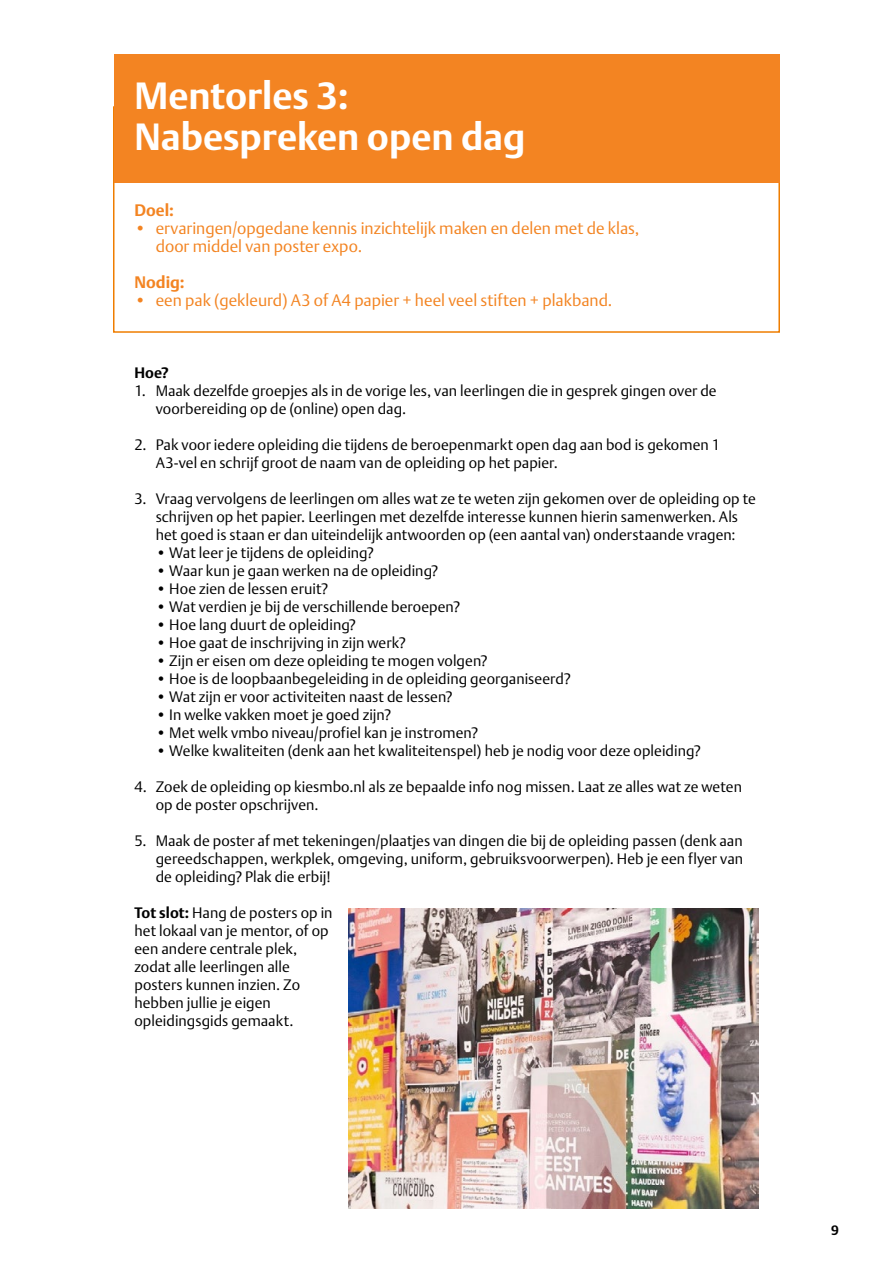
<style>
.page{position:relative;width:893px;height:1263px;background:#fff}
.page>*{position:absolute;margin:0;border:0;box-sizing:border-box;transform-origin:0 0}
.t1{font:700 37.5px/40.5px "DTL Argo T";color:#fff}
.t2{font:300 16.5px/18px "DTL Argo T";color:#f38422}
.t3{font:700 16.5px "DTL Argo T";letter-spacing:.005em;color:#f38422}
.t4{font:300 15px/18px "DTL Argo T";color:#000}
.t5{font:700 15px "DTL Argo T";color:#000}
.t6{font:700 13.5px "DTL Argo T";color:#000}
.s1{font-weight:700}
</style>
<div class="page">
<div style="left:114px;top:54px;width:666px;height:129px;background:#f38422"></div>
<img style="left:348px;top:909px;width:410px;height:300px">
<h1 class="t1" style="left:134px;top:75px;width:393px">Mentorles 3:<br>Nabespreken open dag</h1>
<p class="t3" style="left:134px;top:200px;width:41px">Doel:</p>
<p class="t2" style="left:156px;top:219px;width:485px;text-indent:-21px">• ervaringen/opgedane kennis inzichtelijk maken en delen met de klas, door middel van poster expo.</p>
<p class="t3" style="left:134px;top:272px;width:52px">Nodig:</p>
<p class="t2" style="left:134px;top:291px;width:479px">• een pak (gekleurd) A3 of A4 papier + heel veel stiften + plakband.</p>
<p class="t5" style="left:134px;top:364px;width:36px">Hoe?</p>
<p class="t4" style="left:156px;top:382px;width:562px;text-indent:-21px">1. Maak dezelfde groepjes als in de vorige les, van leerlingen die in gesprek gingen over de voorbereiding op de (online) open dag.</p>
<p class="t4" style="left:156px;top:436px;width:566px;text-indent:-21px">2. Pak voor iedere opleiding die tijdens de beroepenmarkt open dag aan bod is gekomen 1<br>A3-vel en schrijf groot de naam van de opleiding op het papier.</p>
<p class="t4" style="left:134px;top:490px;width:623px;text-align:center">3. Vraag vervolgens de leerlingen om alles wat ze te weten zijn gekomen over de opleiding op te schrijven op het papier. Leerlingen met dezelfde interesse kunnen hierin samenwerken. Als<br>het goed is staan er dan uiteindelijk antwoorden op (een aantal van) onderstaande vragen:</p>
<p class="t4" style="left:156px;top:544px;width:220px">• Wat leer je tijdens de opleiding?</p>
<p class="t4" style="left:156px;top:562px;width:284px">• Waar kun je gaan werken na de opleiding?</p>
<p class="t4" style="left:156px;top:580px;width:174px">• Hoe zien de lessen eruit?</p>
<p class="t4" style="left:156px;top:598px;width:306px">• Wat verdien je bij de verschillende beroepen?</p>
<p class="t4" style="left:156px;top:616px;width:202px">• Hoe lang duurt de opleiding?</p>
<p class="t4" style="left:156px;top:634px;width:252px">• Hoe gaat de inschrijving in zijn werk?</p>
<p class="t4" style="left:156px;top:652px;width:333px">• Zijn er eisen om deze opleiding te mogen volgen?</p>
<p class="t4" style="left:156px;top:670px;width:417px">• Hoe is de loopbaanbegeleiding in de opleiding georganiseerd?</p>
<p class="t4" style="left:156px;top:688px;width:298px">• Wat zijn er voor activiteiten naast de lessen?</p>
<p class="t4" style="left:156px;top:706px;width:237px">• In welke vakken moet je goed zijn?</p>
<p class="t4" style="left:156px;top:724px;width:324px">• Met welk vmbo niveau/profiel kan je instromen?</p>
<p class="t4" style="left:156px;top:742px;width:547px">• Welke kwaliteiten (denk aan het kwaliteitenspel) heb je nodig voor deze opleiding?</p>
<p class="t4" style="left:156px;top:778px;width:588px;text-indent:-21px">4. Zoek de opleiding op kiesmbo.nl als ze bepaalde info nog missen. Laat ze alles wat ze weten op de poster opschrijven.</p>
<p class="t4" style="left:156px;top:832px;width:589px;text-align:justify;text-indent:-21px">5. Maak de poster af met tekeningen/plaatjes van dingen die bij de opleiding passen (denk aan gereedschappen, werkplek, omgeving, uniform, gebruiksvoorwerpen). Heb je een flyer van de opleiding? Plak die erbij!</p>
<p class="t4" style="left:134px;top:904px;width:200px"><span class="s1">Tot slot:</span> Hang de posters op in het lokaal van je mentor, of op een andere centrale plek, zodat alle leerlingen alle posters kunnen inzien. Zo hebben jullie je eigen opleidingsgids gemaakt.</p>
<p class="t6" style="left:831px;top:1222px;width:9px">9</p>
</div>
